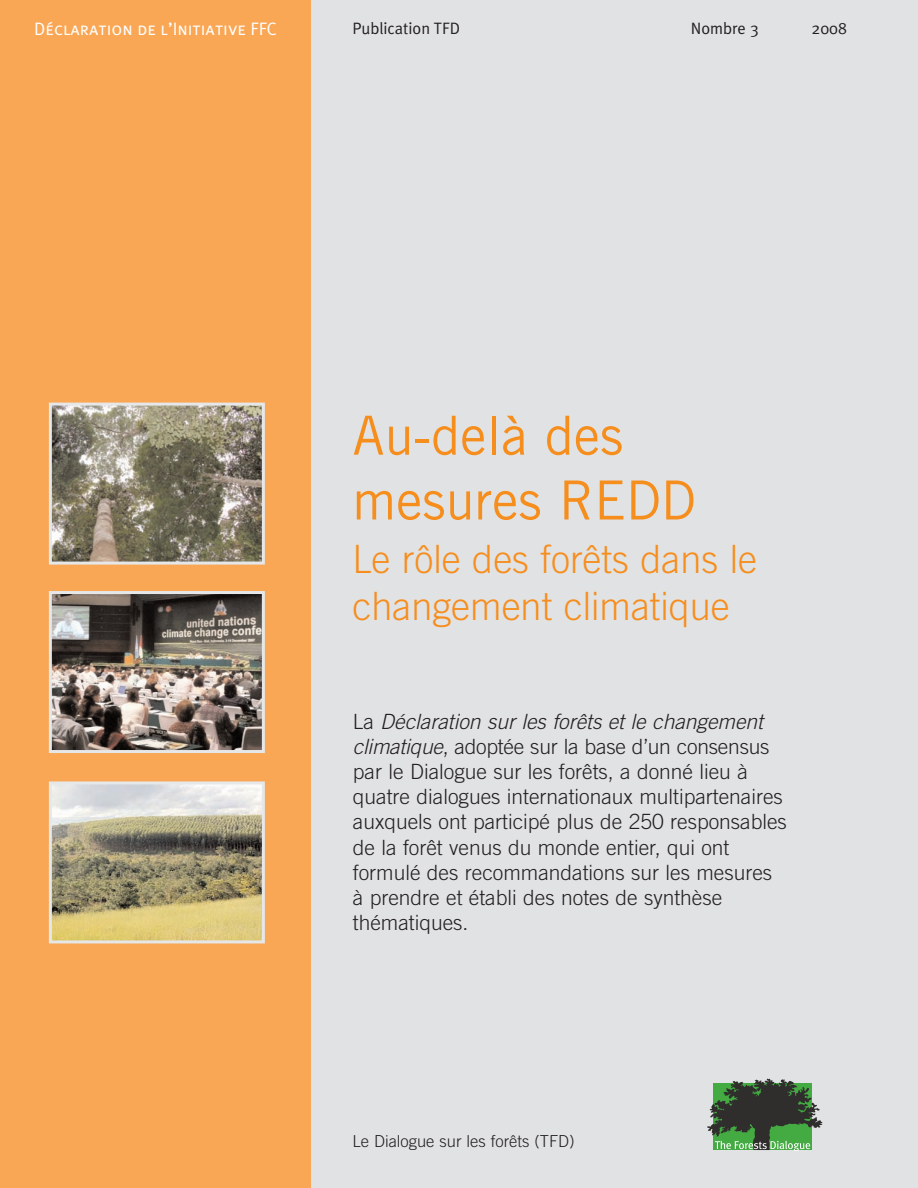
<style>
.page{position:relative;width:918px;height:1188px;background:#fff}
.page>*{position:absolute;margin:0;border:0;box-sizing:border-box;transform-origin:0 0}
.t1{font:54px/64.8px "Trade Gothic";color:#f68e1e}
.t2{font:300 39px/46.8px "Trade Gothic";color:#f68e1e}
.t3{font:300 21px/25.2px "Trade Gothic";color:#231f20}
.t4{font:18px "Meta Plus Normal Caps";color:#fff}
.t5{font:300 16.5px "Trade Gothic";color:#231f20}
.t6{font:16.5px "Meta Plus Normal";color:#231f20}
.s1{font-style:italic}
</style>
<div class="page">
<div style="left:0;top:0;width:331px;height:1188px;background:#f9a755"></div>
<div style="left:311px;top:0;width:607px;height:1188px;background:#e1e2e4"></div>
<img style="left:53px;top:407px;width:208px;height:154px">
<div style="left:49px;top:403px;width:216px;height:162px;border:3px solid #e6e7e9"></div>
<img style="left:53px;top:785px;width:208px;height:154px">
<div style="left:49px;top:781px;width:216px;height:162px;border:3px solid #e6e7e9"></div>
<img style="left:53px;top:595px;width:208px;height:154px">
<div style="left:49px;top:591px;width:216px;height:162px;border:3px solid #e6e7e9"></div>
<svg style="left:707px;top:1079px;width:115px;height:72px"></svg>
<p class="t4" style="left:34px;top:18px;width:244px">Déclaration de l’Initiative FFC</p>
<p class="t6" style="left:352px;top:19px;width:109px">Publication TFD</p>
<p class="t6" style="left:691px;top:19px;width:70px">Nombre 3</p>
<p class="t6" style="left:812px;top:19px;width:37px">2008</p>
<h1 class="t1" style="left:352px;top:408px;width:345px">Au-delà des mesures REDD</h1>
<h2 class="t2" style="left:352px;top:540px;width:406px">Le rôle des forêts dans le changement climatique</h2>
<p class="t3" style="left:353px;top:710px;width:436px">La <span class="s1">Déclaration sur les forêts et le changement climatique</span>, adoptée sur la base d’un consensus par le Dialogue sur les forêts, a donné lieu à quatre dialogues internationaux multipartenaires auxquels ont participé plus de 250 responsables de la forêt venus du monde entier, qui ont formulé des recommandations sur les mesures à prendre et établi des notes de synthèse thématiques.</p>
<p class="t5" style="left:352px;top:1135px;width:224px">Le Dialogue sur les forêts (TFD)</p>
</div>
